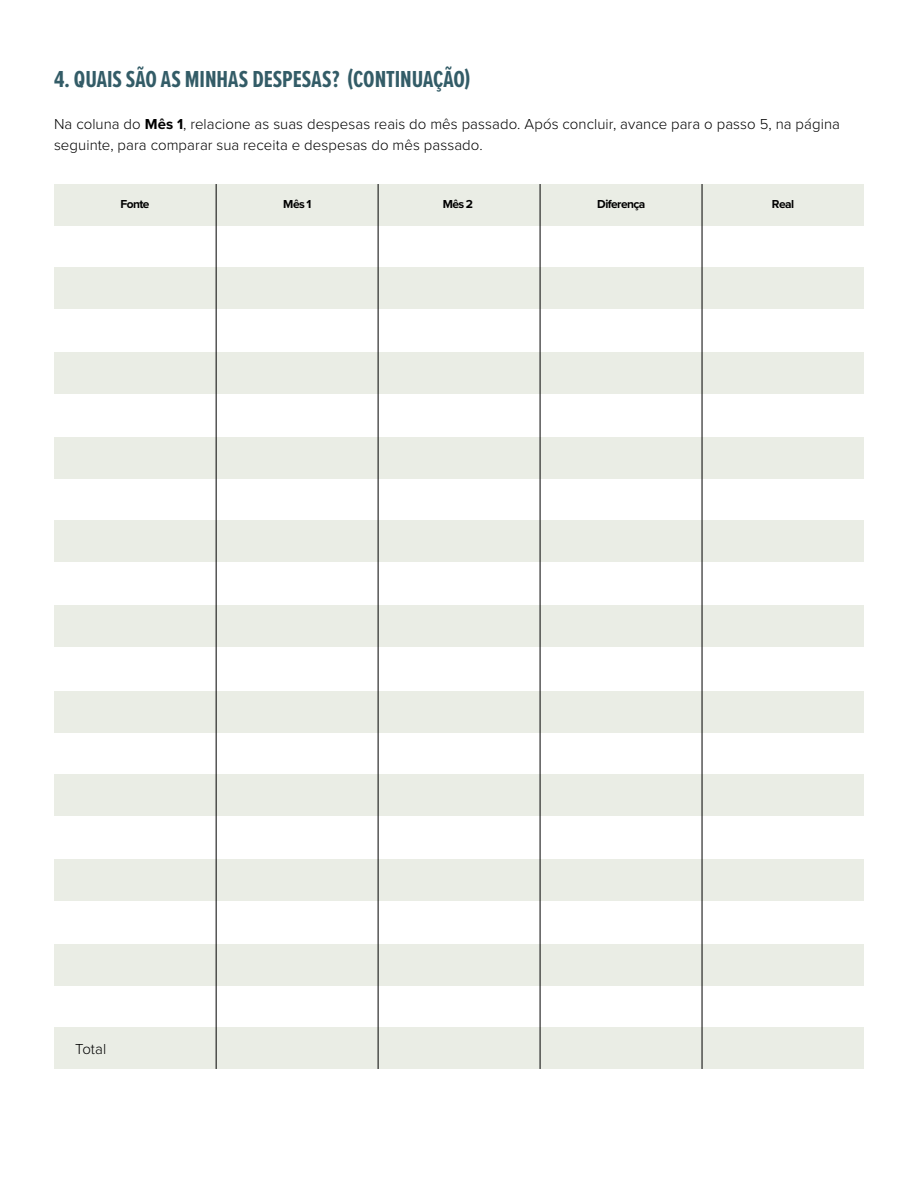
<style>
.page{position:relative;width:918px;height:1188px;background:#fff}
.page>*{position:absolute;margin:0;border:0;box-sizing:border-box;transform-origin:0 0}
.t1{font:700 24px "Proxima Nova Ex Cn";letter-spacing:-.005em;color:#335c67}
.t2{font:300 15px/21px "Proxima Nova";letter-spacing:.005em;color:#000}
.t3{font:700 12px "Proxima Nova";letter-spacing:-.05em;color:#000}
.s1{font-weight:700}
</style>
<div class="page">
<div style="left:54px;top:267px;width:810px;height:41px;background:#eaede5"></div>
<div style="left:54px;top:774px;width:810px;height:41px;background:#eaede5"></div>
<div style="left:54px;top:521px;width:810px;height:41px;background:#eaede5"></div>
<div style="left:54px;top:1028px;width:810px;height:41px;background:#eaede5"></div>
<div style="left:54px;top:184px;width:810px;height:41px;background:#eaede5"></div>
<div style="left:54px;top:691px;width:810px;height:41px;background:#eaede5"></div>
<div style="left:54px;top:438px;width:810px;height:41px;background:#eaede5"></div>
<div style="left:54px;top:945px;width:810px;height:41px;background:#eaede5"></div>
<div style="left:54px;top:352px;width:810px;height:41px;background:#eaede5"></div>
<div style="left:54px;top:859px;width:810px;height:41px;background:#eaede5"></div>
<div style="left:54px;top:606px;width:810px;height:41px;background:#eaede5"></div>
<hr style="left:216px;top:184px;width:1px;height:885px;background:#000">
<hr style="left:378px;top:184px;width:1px;height:885px;background:#000">
<hr style="left:540px;top:184px;width:1px;height:885px;background:#000">
<hr style="left:702px;top:184px;width:1px;height:885px;background:#000">
<h1 class="t1" style="left:54px;top:61px;width:418px">4. QUAIS SÃO AS MINHAS DESPESAS? (CONTINUAÇÃO)</h1>
<p class="t2" style="left:54px;top:113px;width:787px">Na coluna do <span class="s1">Mês 1</span>, relacione as suas despesas reais do mês passado. Após concluir, avance para o passo 5, na página seguinte, para comparar sua receita e despesas do mês passado.</p>
<p class="t3" style="left:121px;top:195px;width:31px">Fonte</p>
<p class="t3" style="left:283px;top:195px;width:30px">Mês 1</p>
<p class="t3" style="left:443px;top:195px;width:32px">Mês 2</p>
<p class="t3" style="left:597px;top:195px;width:50px">Diferença</p>
<p class="t3" style="left:772px;top:195px;width:24px">Real</p>
<p class="t2" style="left:75px;top:1038px;width:33px">Total</p>
</div>
